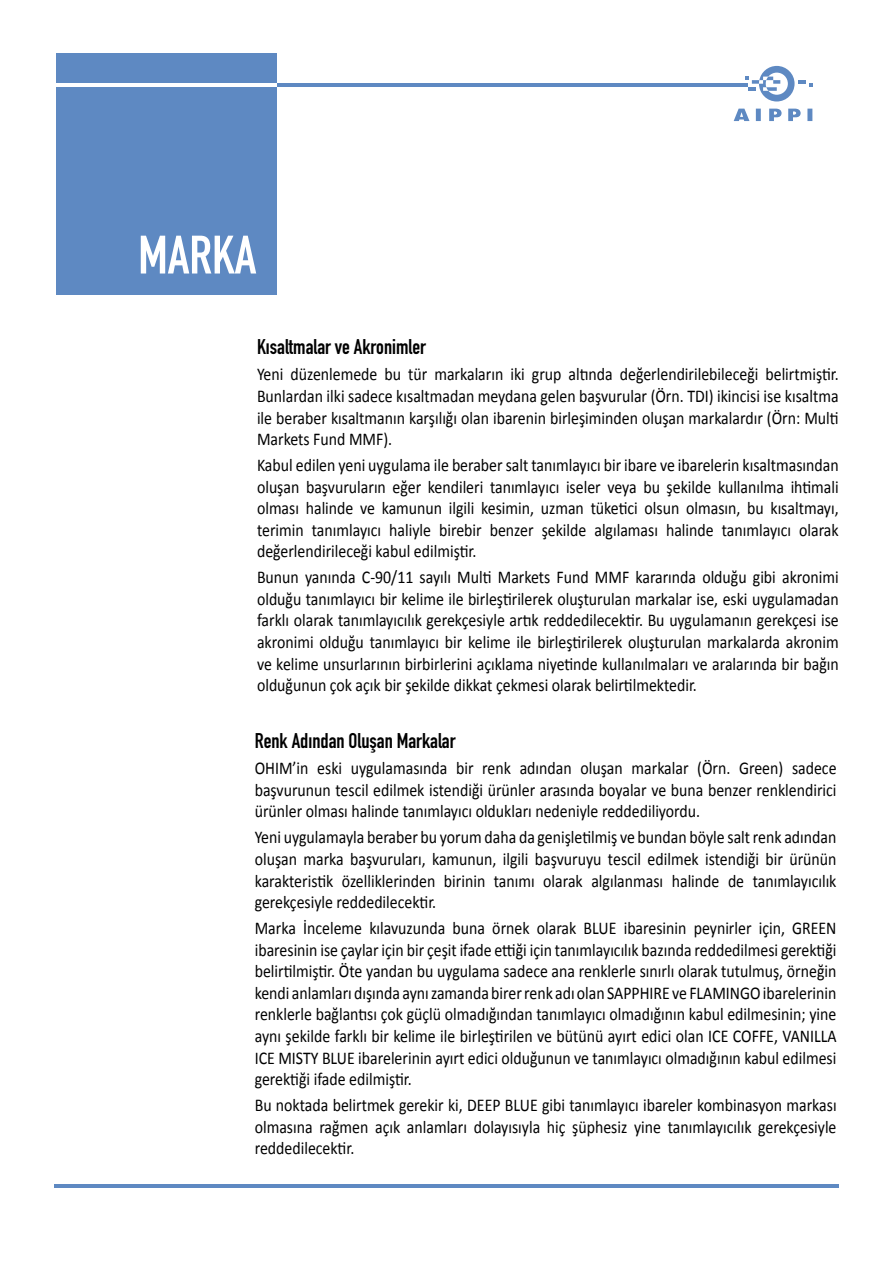
<style>
.page{position:relative;width:893px;height:1263px;background:#fff}
.page>*{position:absolute;margin:0;border:0;box-sizing:border-box;transform-origin:0 0}
.t1{font:53.1px "DIN Engschrift Std";color:#fff}
.t2{font:21px "DIN Engschrift Std";color:#000}
.t3{font:18px/21.6px "Calibri";color:#000;text-align:justify;scale:.88 1}
</style>
<div class="page">
<div style="left:56px;top:53px;width:220px;height:242px;background:#5e89c2"></div>
<hr style="left:276px;top:84px;width:472px;height:3px;background:#5e89c2">
<svg style="left:734px;top:109px;width:78px;height:12px"></svg>
<svg style="left:745px;top:66px;width:67px;height:35px"></svg>
<hr style="left:56px;top:84px;width:220px;height:3px;background:#fff">
<hr style="left:54px;top:1184px;width:785px;height:4px;background:#5e89c2">
<h1 class="t1" style="left:138px;top:224px;width:120px">MARKA</h1>
<p class="t2" style="left:257px;top:335px;width:170px">Kısaltmalar ve Akronimler</p>
<p class="t3" style="left:257px;top:364px;width:663px">Yeni düzenlemede bu tür markaların iki grup altında değerlendirilebileceği belirtmiştir.<br>Bunlardan ilki sadece kısaltmadan meydana gelen başvurular (Örn. TDI) ikincisi ise kısaltma ile beraber kısaltmanın karşılığı olan ibarenin birleşiminden oluşan markalardır (Örn: Multi Markets Fund MMF).</p>
<p class="t3" style="left:257px;top:454px;width:663px">Kabul edilen yeni uygulama ile beraber salt tanımlayıcı bir ibare ve ibarelerin kısaltmasından oluşan başvuruların eğer kendileri tanımlayıcı iseler veya bu şekilde kullanılma ihtimali olması halinde ve kamunun ilgili kesimin, uzman tüketici olsun olmasın, bu kısaltmayı, terimin tanımlayıcı haliyle birebir benzer şekilde algılaması halinde tanımlayıcı olarak değerlendirileceği kabul edilmiştir.</p>
<p class="t3" style="left:257px;top:566px;width:663px">Bunun yanında C-90/11 sayılı Multi Markets Fund MMF kararında olduğu gibi akronimi olduğu tanımlayıcı bir kelime ile birleştirilerek oluşturulan markalar ise, eski uygulamadan farklı olarak tanımlayıcılık gerekçesiyle artık reddedilecektir. Bu uygulamanın gerekçesi ise akronimi olduğu tanımlayıcı bir kelime ile birleştirilerek oluşturulan markalarda akronim ve kelime unsurlarının birbirlerini açıklama niyetinde kullanılmaları ve aralarında bir bağın olduğunun çok açık bir şekilde dikkat çekmesi olarak belirtilmektedir.</p>
<p class="t2" style="left:255px;top:729px;width:202px">Renk Adından Oluşan Markalar</p>
<p class="t3" style="left:255px;top:757px;width:663px">OHIM’in eski uygulamasında bir renk adından oluşan markalar (Örn. Green) sadece başvurunun tescil edilmek istendiği ürünler arasında boyalar ve buna benzer renklendirici ürünler olması halinde tanımlayıcı oldukları nedeniyle reddediliyordu.</p>
<p class="t3" style="left:255px;top:826px;width:663px">Yeni uygulamayla beraber bu yorum daha da genişletilmiş ve bundan böyle salt renk adından oluşan marka başvuruları, kamunun, ilgili başvuruyu tescil edilmek istendiği bir ürünün karakteristik özelliklerinden birinin tanımı olarak algılanması halinde de tanımlayıcılık gerekçesiyle reddedilecektir.</p>
<p class="t3" style="left:255px;top:917px;width:663px">Marka İnceleme kılavuzunda buna örnek olarak BLUE ibaresinin peynirler için, GREEN ibaresinin ise çaylar için bir çeşit ifade ettiği için tanımlayıcılık bazında reddedilmesi gerektiği belirtilmiştir. Öte yandan bu uygulama sadece ana renklerle sınırlı olarak tutulmuş, örneğin kendi anlamları dışında aynı zamanda birer renk adı olan SAPPHIRE ve FLAMINGO ibarelerinin renklerle bağlantısı çok güçlü olmadığından tanımlayıcı olmadığının kabul edilmesinin; yine aynı şekilde farklı bir kelime ile birleştirilen ve bütünü ayırt edici olan ICE COFFE, VANILLA ICE MISTY BLUE ibarelerinin ayırt edici olduğunun ve tanımlayıcı olmadığının kabul edilmesi gerektiği ifade edilmiştir.</p>
<p class="t3" style="left:255px;top:1094px;width:663px">Bu noktada belirtmek gerekir ki, DEEP BLUE gibi tanımlayıcı ibareler kombinasyon markası olmasına rağmen açık anlamları dolayısıyla hiç şüphesiz yine tanımlayıcılık gerekçesiyle reddedilecektir.</p>
</div>
